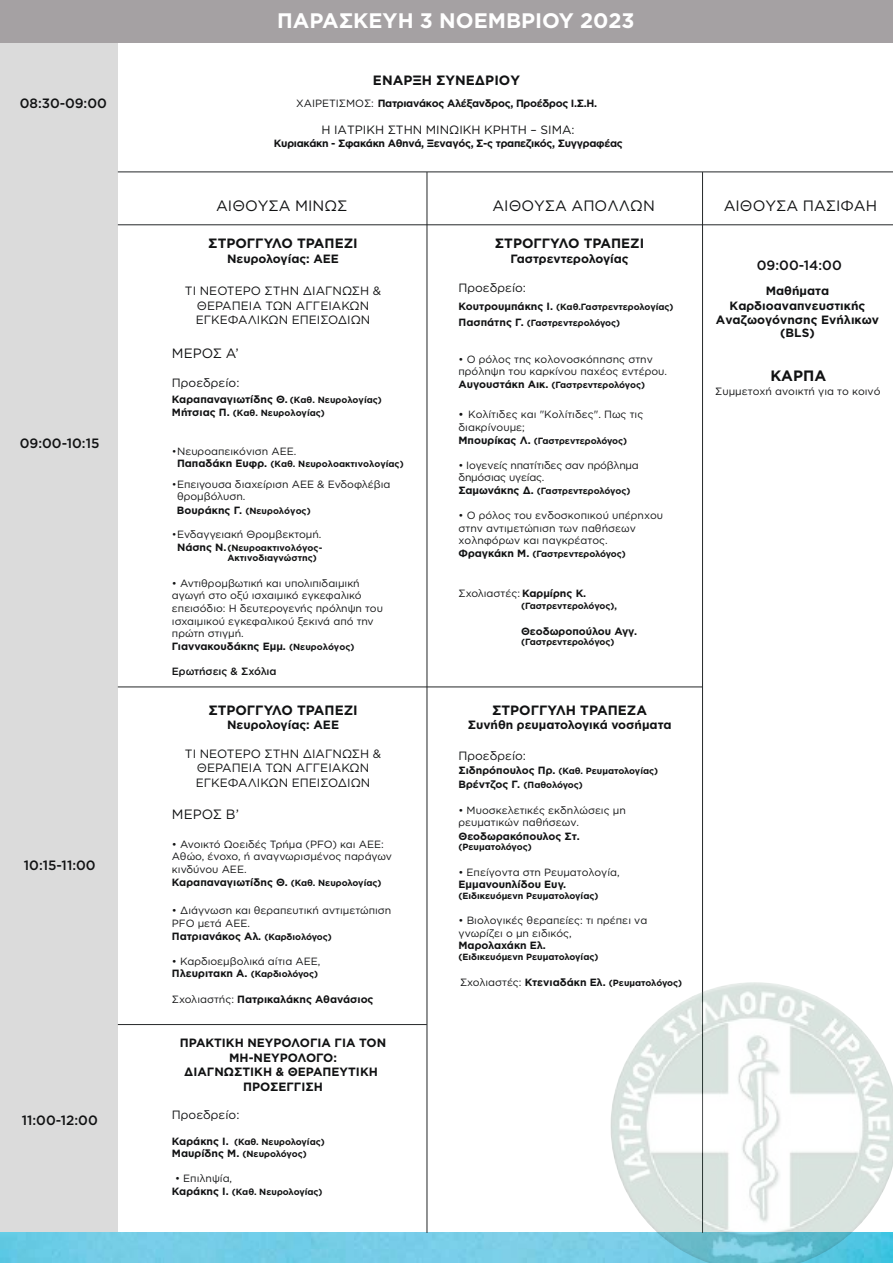
<style>
.page{position:relative;width:893px;height:1263px;background:#fff}
.page>*{position:absolute;margin:0;border:0;box-sizing:border-box;transform-origin:0 0}
.t1{font:700 21px "Gotham Greek";color:#fff}
.t2{font:15px "Gotham Greek";color:#111213}
.t3{font:700 15px "Gotham Greek";color:#111213}
.t4{font:700 13.5px "Gotham Greek";color:#111213}
.t5{font:500 13.5px "Gotham Greek";color:#111213}
.t6{font:13.5px "Gotham Greek";color:#111213}
.t7{font:700 12px/14.1px "Gotham Greek";color:#111213;text-align:center}
.t8{font:12px/14.4px "Gotham Greek";color:#111213}
.t9{font:10.5px/12.6px "Gotham Greek";color:#111213}
.t10{font:700 10.5px "Gotham Greek";color:#111213}
.t11{font:700 10.5px "Gotham Greek";letter-spacing:-.03em;color:#111213}
.t12{font:10.5px/12.6px "Gotham Greek";letter-spacing:-.02em;color:#111213}
.t13{font:500 10.5px "Gotham Greek";letter-spacing:-.01em;color:#111213}
.t14{font:700 9px/12.6px "Gotham Greek";color:#111213}
.s1{font-weight:400}
.s2{font-size:10.5px}
.s3{font-weight:500}
.s4{font-weight:700}
.s5{font-weight:300}
.s6{font-weight:700;font-size:9px}
.s7{font-weight:400;font-size:10.5px}
</style>
<div class="page">
<div style="left:0;top:43px;width:118px;height:1189px;background:#dbdbdb"></div>
<img style="left:0;top:1232px;width:610px;height:31px">
<div style="left:0;top:0;width:893px;height:43px;background:#a5a1a3"></div>
<hr style="left:118px;top:224px;width:775px;height:1px;background:#242728">
<hr style="left:118px;top:172px;width:775px;height:1px;background:#242728">
<hr style="left:118px;top:686px;width:584px;height:1px;background:#242728">
<hr style="left:118px;top:1024px;width:309px;height:1px;background:#242728">
<hr style="left:427px;top:172px;width:1px;height:1061px;background:#242728">
<hr style="left:702px;top:172px;width:1px;height:1061px;background:#242728">
<img style="left:610px;top:982px;width:283px;height:281px">
<p class="t5" style="left:20px;top:96px;width:89px">08:30-09:00</p>
<p class="t5" style="left:20px;top:435px;width:81px">09:00-10:15</p>
<p class="t5" style="left:24px;top:858px;width:73px">10:15-11:00</p>
<p class="t5" style="left:22px;top:1113px;width:78px">11:00-12:00</p>
<h1 class="t1" style="left:277px;top:8px;width:359px">ΠΑΡΑΣΚΕΥΗ 3 ΝΟΕΜΒΡΙΟΥ 2023</h1>
<p class="t4" style="left:373px;top:72px;width:149px">ΕΝΑΡΞΗ ΣΥΝΕΔΡΙΟΥ</p>
<p class="t11" style="left:296px;top:98px;width:303px"><span class="s1">ΧΑΙΡΕΤΙΣΜΟΣ:</span> Πατριανάκος Αλέξανδρος, Προέδρος Ι.Σ.Η.</p>
<p class="t8" style="left:321px;top:122px;width:255px">Η ΙΑΤΡΙΚΗ ΣΤΗΝ ΜΙΝΩΙΚΗ ΚΡΗΤΗ – SIMA:</p>
<p class="t11" style="left:274px;top:137px;width:350px">Κυριακάκη - Σφακάκη Αθηνά, Ξεναγός, Σ-ς τραπεζικός, Συγγραφέας</p>
<h2 class="t2" style="left:216px;top:197px;width:133px">ΑΙΘΟΥΣΑ ΜΙΝΩΣ</h2>
<h2 class="t2" style="left:492px;top:197px;width:164px">ΑΙΘΟΥΣΑ ΑΠΟΛΛΩΝ</h2>
<h2 class="t2" style="left:724px;top:197px;width:155px">ΑΙΘΟΥΣΑ ΠΑΣΙΦΑΗ</h2>
<p class="t4" style="left:208px;top:236px;width:151px">ΣΤΡΟΓΓΥΛΟ ΤΡΑΠΕΖΙ</p>
<p class="t7" style="left:227px;top:251px;width:113px">Νευρολογίας: ΑΕΕ</p>
<p class="t8" style="left:185px;top:284px;width:198px">ΤΙ ΝΕΟΤΕΡΟ ΣΤΗΝ ΔΙΑΓΝΩΣΗ &amp;</p>
<p class="t7" style="left:716px;top:284px;width:165px">Μαθήματα<br>Καρδιοαναπνευστικής<br>Αναζωογόνησης Ενήλικων (BLS)</p>
<p class="t4" style="left:495px;top:236px;width:151px">ΣΤΡΟΓΓΥΛΟ ΤΡΑΠΕΖΙ</p>
<p class="t7" style="left:511px;top:251px;width:120px">Γαστρεντερολογίας</p>
<p class="t5" style="left:757px;top:257px;width:86px">09:00-14:00</p>
<p class="t8" style="left:458px;top:280px;width:69px">Προεδρείο:</p>
<p class="t14" style="left:458px;top:298px;width:217px;line-height:16.2px"><span class="s2">Κουτρουμπάκης Ι.</span> (Καθ.Γαστρεντερολογίας)<br><span class="s2">Πασπάτης Γ.</span> (Γαστρεντερολόγος)</p>
<p class="t9" style="left:458px;top:352px;width:210px">• Ο ρόλος της κολονοσκόπησης στην πρόληψη του καρκίνου παχέος εντέρου.</p>
<p class="t14" style="left:458px;top:378px;width:188px"><span class="s2">Αυγουστάκη Αικ.</span> (Γαστρεντερολόγος)</p>
<p class="t9" style="left:458px;top:408px;width:186px"><span class="s3">•</span> Κολίτιδες και "Κολίτιδες". Πως τις διακρίνουμε;</p>
<p class="t14" style="left:458px;top:434px;width:170px"><span class="s2">Μπουρίκας Λ.</span> (Γαστρεντερολόγος)</p>
<p class="t12" style="left:458px;top:459px;width:182px">• Ιογενείς ηπατίτιδες σαν πρόβλημα δημόσιας υγείας.</p>
<p class="t14" style="left:458px;top:484px;width:173px"><span class="s2">Σαμωνάκης Δ.</span> (Γαστρεντερολόγος)</p>
<p class="t9" style="left:458px;top:509px;width:206px">• Ο ρόλος του ενδοσκοπικού υπέρηχου στην αντιμετώπιση των παθήσεων χοληφόρων και παγκρέατος.</p>
<p class="t14" style="left:458px;top:547px;width:169px"><span class="s2">Φραγκάκη Μ.</span> (Γαστρεντερολόγος)</p>
<p class="t9" style="left:458px;top:587px;width:129px">Σχολιαστές: <span class="s4">Καρμίρης Κ.</span></p>
<p class="t14" style="left:521px;top:600px;width:98px">(Γαστρεντερολόγος),</p>
<p class="t10" style="left:521px;top:625px;width:118px">Θεοδωροπούλου Αγγ.</p>
<p class="t14" style="left:521px;top:636px;width:95px">(Γαστρεντερολόγος)</p>
<p class="t8" style="left:196px;top:298px;width:176px">ΘΕΡΑΠΕΙΑ ΤΩΝ ΑΓΓΕΙΑΚΩΝ<br>ΕΓΚΕΦΑΛΙΚΩΝ ΕΠΕΙΣΟΔΙΩΝ</p>
<p class="t6" style="left:172px;top:346px;width:68px">ΜΕΡΟΣ Α’</p>
<p class="t8" style="left:172px;top:375px;width:69px">Προεδρείο:</p>
<p class="t10" style="left:172px;top:394px;width:117px">Καραπαναγιωτίδης Θ.</p>
<h2 class="t3" style="left:770px;top:367px;width:57px">ΚΑΡΠΑ</h2>
<p class="t9" style="left:715px;top:384px;width:167px">Συμμετοχή ανοικτή για το κοινό</p>
<p class="t14" style="left:172px;top:394px;width:212px;text-indent:118px">(Καθ. Νευρολογίας)<br><span class="s2">Μήτσιας Π.</span> (Καθ. Νευρολογίας)</p>
<p class="t9" style="left:172px;top:444px;width:126px"><span class="s5">•</span>Νευροαπεικόνιση ΑΕΕ.</p>
<p class="t14" style="left:177px;top:458px;width:228px"><span class="s2">Παπαδάκη Ευφρ.</span> (Καθ. Νευρολοακτινολογίας)</p>
<p class="t14" style="left:177px;top:505px;width:135px"><span class="s2">Βουράκης Γ.</span> (Νευρολόγος)</p>
<p class="t9" style="left:172px;top:528px;width:151px"><span class="s5">•</span>Ενδαγγειακή Θρομβεκτομή.</p>
<p class="t14" style="left:227px;top:542px;width:97px;line-height:10.8px;text-indent:-50px"><span class="s2">Νάσης Ν.</span>(Νευροακτινολόγος-<br>Ακτινοδιαγνώστης)</p>
<p class="t9" style="left:172px;top:577px;width:213px">• Αντιθρομβωτική και υπολιπιδαιμική αγωγή στο οξύ ισχαιμικό εγκεφαλικό επεισόδιο: Η δευτερογενής πρόληψη του ισχαιμικού εγκεφαλικού ξεκινά από την πρώτη στιγμή.<br><span class="s4">Γιαννακουδάκης Εμμ.</span> <span class="s6">(Νευρολόγος)</span></p>
<p class="t13" style="left:172px;top:665px;width:106px">Ερωτήσεις &amp; Σχόλια</p>
<p class="t9" style="left:177px;top:478px;width:215px;text-indent:-5px"><span class="s5">•</span>Επειγουσα διαχείριση ΑΕΕ &amp; Ενδοφλέβια θρομβόλυση.</p>
<p class="t4" style="left:208px;top:702px;width:151px">ΣΤΡΟΓΓΥΛΟ ΤΡΑΠΕΖΙ</p>
<p class="t7" style="left:227px;top:717px;width:113px">Νευρολογίας: ΑΕΕ</p>
<p class="t8" style="left:185px;top:746px;width:198px;text-align:center">ΤΙ ΝΕΟΤΕΡΟ ΣΤΗΝ ΔΙΑΓΝΩΣΗ &amp;<br>ΘΕΡΑΠΕΙΑ ΤΩΝ ΑΓΓΕΙΑΚΩΝ<br>ΕΓΚΕΦΑΛΙΚΩΝ ΕΠΕΙΣΟΔΙΩΝ</p>
<p class="t6" style="left:172px;top:807px;width:69px">ΜΕΡΟΣ Β’</p>
<p class="t9" style="left:172px;top:838px;width:222px">• Ανοικτό Ωοειδές Τρήμα (PFO) και ΑΕΕ:<br>Αθώο, ένοχο, ή αναγνωρισμένος παράγων κινδύνου ΑΕΕ.<br><span class="s4">Καραπαναγιωτίδης Θ.</span> <span class="s6">(Καθ. Νευρολογίας)</span></p>
<p class="t9" style="left:172px;top:904px;width:221px">• Διάγνωση και θεραπευτική αντιμετώπιση<br>PFO μετά ΑΕΕ.<br><span class="s4">Πατριανάκος Αλ.</span> <span class="s6">(Καρδιολόγος)</span></p>
<p class="t9" style="left:172px;top:955px;width:150px">• Καρδιοεμβολικά αίτια ΑΕΕ,</p>
<p class="t14" style="left:172px;top:968px;width:148px"><span class="s2">Πλευριτακη Α.</span> (Καρδιολόγος)</p>
<p class="t10" style="left:172px;top:993px;width:203px"><span class="s1">Σχολιαστής:</span> Πατρικαλάκης Αθανάσιος</p>
<p class="t7" style="left:180px;top:1036px;width:208px">ΠΡΑΚΤΙΚΗ ΝΕΥΡΟΛΟΓΙΑ ΓΙΑ ΤΟΝ<br>ΜΗ-ΝΕΥΡΟΛΟΓΟ:<br>ΔΙΑΓΝΩΣΤΙΚΗ &amp; ΘΕΡΑΠΕΥΤΙΚΗ<br>ΠΡΟΣΕΓΓΙΣΗ</p>
<p class="t8" style="left:172px;top:1108px;width:69px">Προεδρείο:</p>
<p class="t14" style="left:172px;top:1135px;width:154px"><span class="s2">Καράκης Ι.</span> (Καθ. Νευρολογίας)<br><span class="s2">Μαυρίδης Μ.</span> (Νευρολόγος)</p>
<p class="t9" style="left:175px;top:1172px;width:59px">• Επιληψία,</p>
<p class="t14" style="left:172px;top:1185px;width:152px"><span class="s2">Καράκης Ι.</span> (Καθ. Νευρολογίας)</p>
<p class="t4" style="left:492px;top:702px;width:156px">ΣΤΡΟΓΓΥΛΗ ΤΡΑΠΕΖΑ</p>
<p class="t7" style="left:468px;top:717px;width:205px">Συνήθη ρευματολογικά νοσήματα</p>
<p class="t8" style="left:458px;top:748px;width:69px">Προεδρείο:</p>
<p class="t14" style="left:458px;top:763px;width:201px;line-height:14.4px"><span class="s2">Σιδηρόπουλος Πρ.</span> (Καθ. Ρευματολογίας)<br><span class="s2">Βρέντζος Γ.</span> (Παθολόγος)</p>
<p class="t9" style="left:458px;top:803px;width:169px">• Μυοσκελετικές εκδηλώσεις μη ρευματικών παθήσεων.</p>
<p class="t10" style="left:458px;top:830px;width:123px">Θεοδωρακόπουλος Στ.</p>
<p class="t14" style="left:458px;top:841px;width:75px">(Ρευματολόγος)</p>
<p class="t9" style="left:458px;top:865px;width:163px">• Επείγοντα στη Ρευματολογία,</p>
<p class="t10" style="left:458px;top:878px;width:109px">Εμμανουηλίδου Ευγ.</p>
<p class="t14" style="left:458px;top:889px;width:141px">(Ειδικευόμενη Ρευματολογίας)</p>
<p class="t9" style="left:458px;top:914px;width:190px">• Βιολογικές θεραπείες: τι πρέπει να γνωρίζει ο μη ειδικός,</p>
<p class="t10" style="left:458px;top:940px;width:89px">Μαρολαχάκη Ελ.</p>
<p class="t14" style="left:458px;top:950px;width:141px">(Ειδικευόμενη Ρευματολογίας)</p>
<p class="t14" style="left:460px;top:976px;width:224px"><span class="s7">Σχολιαστές:</span> <span class="s2">Κτενιαδάκη Ελ.</span> (Ρευματολόγος)</p>
</div>
